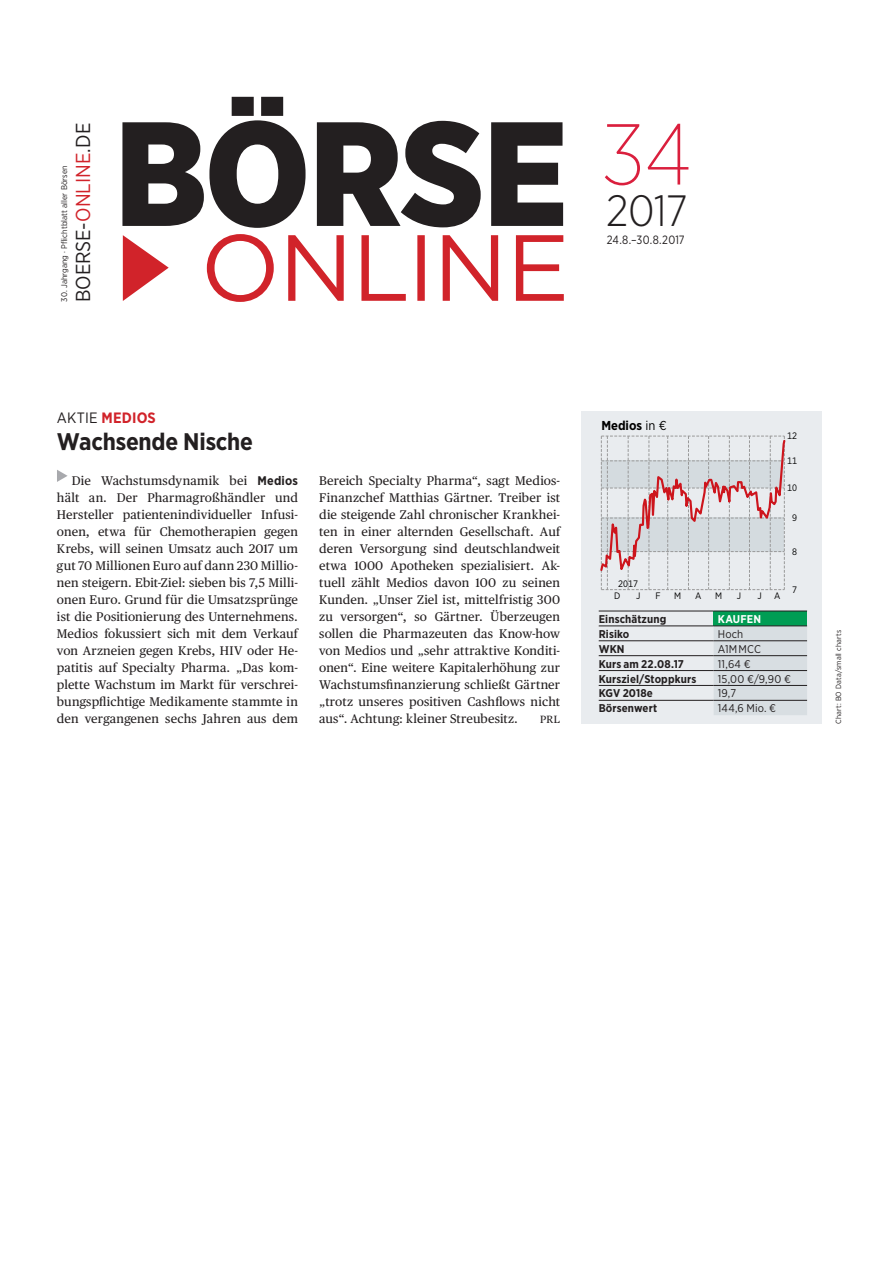
<style>
.page{position:relative;width:893px;height:1263px;background:#fff}
.page>*{position:absolute;margin:0;border:0;box-sizing:border-box;transform-origin:0 0}
.t1{font:200 86.25px "Gotham Narrow";color:#da1f3d}
.t2{font:300 43.8px "Gotham Narrow";color:#231f20}
.t3{font:700 24px "Gotham Narrow";letter-spacing:-.01em;color:#231f20}
.t4{font:20.1px "Gotham Narrow";color:#231f20}
.t5{font:700 15px "Gotham Narrow";letter-spacing:.01em;color:#d1232a}
.t6{font:700 12.9px "Gotham Narrow";color:#000}
.t7{font:12.6px/17px "Publico Text";letter-spacing:.01em;color:#231f20;text-align:justify}
.t8{font:12px "Gotham Narrow";letter-spacing:.01em;color:#231f20;scale:.94 1}
.t9{font:700 11.25px "Gotham Narrow";letter-spacing:.01em;color:#231f20}
.t10{font:11.25px "Gotham Narrow";letter-spacing:.01em;color:#231f20}
.t11{font:700 11.25px "Gotham Narrow";letter-spacing:.02em;color:#fff}
.t12{font:10.5px "Publico Text";color:#231f20}
.t13{font:9.3px "Gotham Narrow";color:#000}
.t14{font:8.25px "Gotham Narrow";letter-spacing:.005em;color:#231f20}
.t15{font:7.5px "Gotham Narrow";letter-spacing:.025em;color:#231f20}
.s1{color:#d1232a}
.s2{font-weight:400;color:#231f20}
.s3{font-family:"Gotham Narrow";font-weight:700}
.s4{font-weight:400}
</style>
<div class="page">
<div style="left:581px;top:411px;width:241px;height:312px;background:#e9ecef"></div>
<svg style="left:600px;top:436px;width:186px;height:154px"></svg>
<div style="left:714px;top:611px;width:93px;height:15px;background:#009d54"></div>
<div style="left:714px;top:627px;width:93px;height:88px;background:#d8dee2"></div>
<hr style="left:599px;top:611px;width:115px;height:1px;background:#231f20">
<hr style="left:714px;top:611px;width:93px;height:1px;background:#231f20">
<hr style="left:599px;top:626px;width:115px;height:1px;background:#231f20">
<hr style="left:714px;top:626px;width:93px;height:1px;background:#231f20">
<hr style="left:599px;top:640px;width:115px;height:1px;background:#231f20">
<hr style="left:714px;top:640px;width:93px;height:1px;background:#231f20">
<hr style="left:599px;top:655px;width:115px;height:1px;background:#231f20">
<hr style="left:714px;top:655px;width:93px;height:1px;background:#231f20">
<hr style="left:599px;top:670px;width:115px;height:1px;background:#231f20">
<hr style="left:714px;top:670px;width:93px;height:1px;background:#231f20">
<hr style="left:599px;top:685px;width:115px;height:1px;background:#231f20">
<hr style="left:714px;top:685px;width:93px;height:1px;background:#231f20">
<hr style="left:599px;top:700px;width:115px;height:1px;background:#231f20">
<hr style="left:714px;top:700px;width:93px;height:1px;background:#231f20">
<svg style="left:57px;top:470px;width:11px;height:12px"></svg>
<svg style="left:207px;top:234px;width:357px;height:68px"></svg>
<svg style="left:122px;top:97px;width:441px;height:131px;fill:#231f20"></svg>
<svg style="left:123px;top:235px;width:46px;height:66px"></svg>
<h3 class="t4" style="left:71px;top:302px;width:181px;rotate:-90deg">BOERSE-<span class="s1">ONLINE</span>.DE</h3>
<p class="t14" style="left:59px;top:301px;width:137px;rotate:-90deg">30. Jahrgang · Pflichtblatt aller Börsen</p>
<h1 class="t1" style="left:603px;top:102px;width:90px">34</h1>
<h2 class="t2" style="left:606px;top:184px;width:83px">2017</h2>
<p class="t8" style="left:607px;top:232px;width:84px">24.8.–30.8.2017</p>
<p class="t5" style="left:57px;top:408px;width:100px"><span class="s2">AKTIE</span> MEDIOS</p>
<h3 class="t3" style="left:57px;top:426px;width:197px">Wachsende Nische</h3>
<p class="t7" style="left:57px;top:471px;width:242px;text-indent:15px">Die Wachstumsdynamik bei <span class="s3">Medios </span>hält an. Der Pharmagroßhändler und Hersteller patientenindividueller Infusi&shy;onen, etwa für Chemotherapien gegen Krebs, will seinen Umsatz auch 2017 um gut 70 Millionen Euro auf dann 230 Millio&shy;nen steigern. Ebit-Ziel: sieben bis 7,5 Milli&shy;onen Euro. Grund für die Umsatzsprünge ist die Positionierung des Unternehmens.<br>Medios fokussiert sich mit dem Verkauf von Arzneien gegen Krebs, HIV oder He&shy;patitis auf Specialty Pharma. „Das kom&shy;plette Wachstum im Markt für verschrei&shy;bungspflichtige Medikamente stammte in den vergangenen sechs Jahren aus dem</p>
<p class="t7" style="left:319px;top:471px;width:242px">Bereich Specialty Pharma“, sagt Medios-Finanzchef Matthias Gärtner. Treiber ist die steigende Zahl chronischer Krankhei&shy;ten in einer alternden Gesellschaft. Auf deren Versorgung sind deutschlandweit etwa 1000 Apotheken spezialisiert. Ak&shy;tuell zählt Medios davon 100 zu seinen Kunden. „Unser Ziel ist, mittelfristig 300 zu versorgen“, so Gärtner. Überzeugen sollen die Pharmazeuten das Know-how von Medios und „sehr attraktive Konditi&shy;onen“. Eine weitere Kapitalerhöhung zur Wachstumsfinanzierung schließt Gärtner „trotz unseres positiven Cashflows nicht aus“. Achtung: kleiner Streubesitz.</p>
<p class="t12" style="left:540px;top:711px;width:21px">PRL</p>
<p class="t6" style="left:601px;top:418px;width:67px">Medios <span class="s4">in €</span></p>
<p class="t13" style="left:787px;top:430px;width:11px">12</p>
<p class="t13" style="left:787px;top:455px;width:11px">11</p>
<p class="t13" style="left:787px;top:482px;width:11px">10</p>
<p class="t13" style="left:792px;top:512px;width:6px">9</p>
<p class="t13" style="left:792px;top:545px;width:6px">8</p>
<p class="t13" style="left:618px;top:578px;width:21px">2017</p>
<p class="t9" style="left:599px;top:612px;width:69px">Einschätzung</p>
<p class="t11" style="left:718px;top:612px;width:45px">KAUFEN</p>
<p class="t9" style="left:599px;top:627px;width:32px">Risiko</p>
<p class="t10" style="left:718px;top:627px;width:27px">Hoch</p>
<p class="t9" style="left:599px;top:641px;width:27px">WKN</p>
<p class="t10" style="left:718px;top:642px;width:45px">A1M MCC</p>
<p class="t9" style="left:599px;top:656px;width:87px">Kurs am 22.08.17</p>
<p class="t10" style="left:718px;top:657px;width:34px">11,64 €</p>
<p class="t9" style="left:599px;top:671px;width:99px">Kursziel/Stoppkurs</p>
<p class="t10" style="left:718px;top:671px;width:75px">15,00 €/9,90 €</p>
<p class="t9" style="left:599px;top:686px;width:56px">KGV 2018e</p>
<p class="t10" style="left:718px;top:686px;width:20px">19,7</p>
<p class="t9" style="left:599px;top:701px;width:60px">Börsenwert</p>
<p class="t10" style="left:718px;top:701px;width:60px">144,6 Mio. €</p>
<p class="t13" style="left:792px;top:584px;width:6px">7</p>
<p class="t13" style="left:614px;top:590px;width:8px">D</p>
<p class="t13" style="left:636px;top:590px;width:6px">J</p>
<p class="t13" style="left:655px;top:590px;width:7px">F</p>
<p class="t13" style="left:674px;top:590px;width:9px">M</p>
<p class="t13" style="left:695px;top:590px;width:8px">A</p>
<p class="t13" style="left:715px;top:590px;width:9px">M</p>
<p class="t13" style="left:737px;top:590px;width:6px">J</p>
<p class="t13" style="left:757px;top:590px;width:6px">J</p>
<p class="t13" style="left:774px;top:590px;width:8px">A</p>
<p class="t15" style="left:834px;top:724px;width:95px;rotate:-90deg">Chart: BO Data/small charts</p>
</div>
